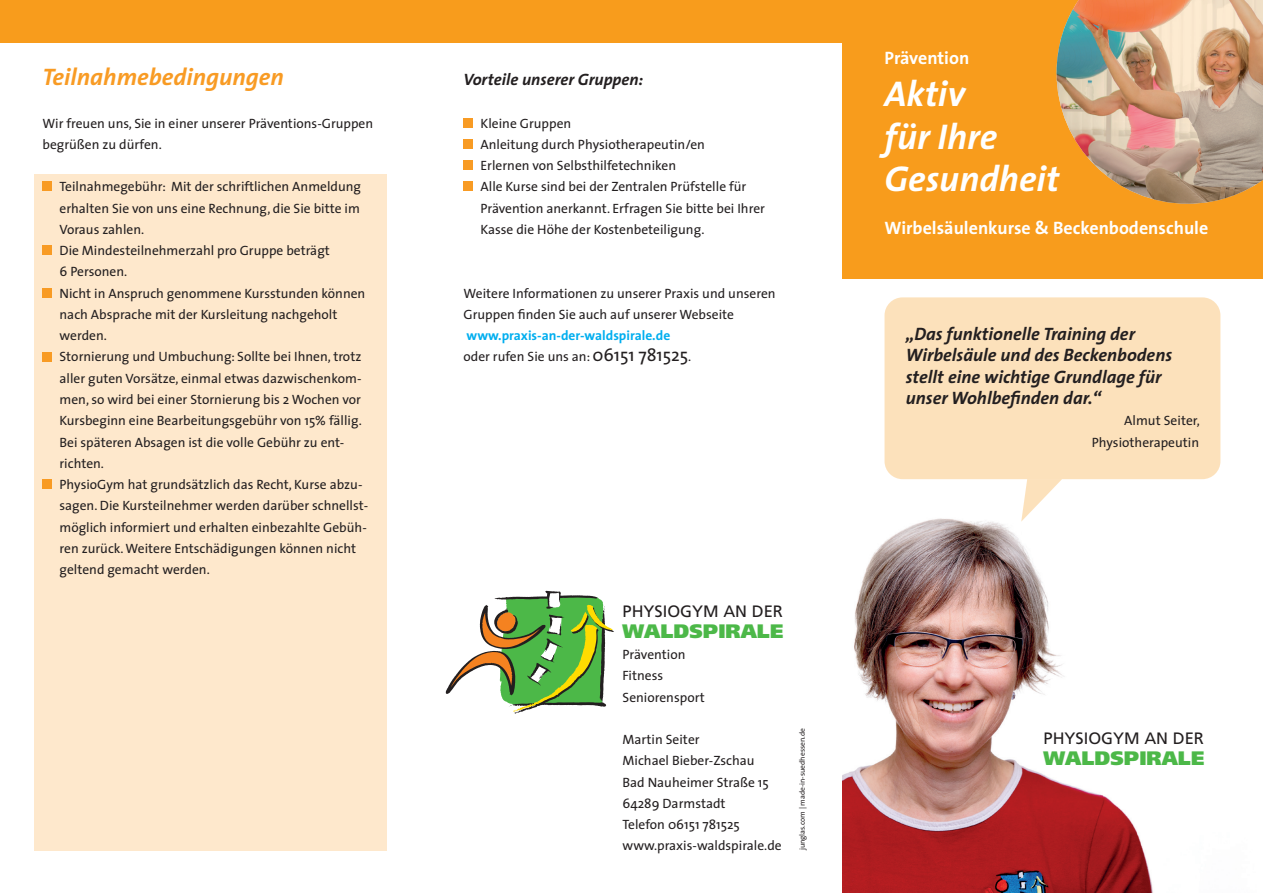
<style>
.page{position:relative;width:1263px;height:893px;background:#fff}
.page>*{position:absolute;margin:0;border:0;box-sizing:border-box;transform-origin:0 0}
.t1{font:italic 700 36px "The Sans";color:#fff}
.t2{font:italic 700 24px "The Sans";color:#f89b24}
.t3{font:900 19.5px "Frutiger";color:#4cb848}
.t4{font:italic 700 18px "The Sans";color:#231f20}
.t5{font:700 18px "The Sans";color:#fff}
.t6{font:16.5px "Frutiger";color:#231f20}
.t7{font:italic 700 16.5px "The Sans";color:#231f20}
.t8{font:13.5px/21.3px "The Sans";color:#231f20}
.t9{font:7.5px "The Sans";color:#231f20}
.s1{font-weight:700;color:#00aeef}
.s2{font-size:18px}
</style>
<div class="page">
<svg style="left:446px;top:591px;width:168px;height:123px"></svg>
<img style="left:842px;top:475px;width:372px;height:418px">
<div style="left:842px;top:0;width:421px;height:278px;background:#f89c1c"></div>
<img style="left:1056px;top:0;width:207px;height:204px">
<div style="left:884px;top:297px;width:336px;height:182px;background:#fce1bb;border-radius:18px"></div>
<svg style="left:1021px;top:479px;width:41px;height:43px"></svg>
<div style="left:0;top:0;width:842px;height:43px;background:#f89c1c"></div>
<div style="left:463px;top:118px;width:10px;height:10px;background:#f89b24"></div>
<div style="left:463px;top:139px;width:10px;height:10px;background:#f89b24"></div>
<div style="left:463px;top:160px;width:10px;height:10px;background:#f89b24"></div>
<div style="left:463px;top:182px;width:10px;height:9px;background:#f89b24"></div>
<div style="left:34px;top:174px;width:353px;height:676px;background:#fee8cc"></div>
<div style="left:43px;top:182px;width:9px;height:9px;background:#f89b24"></div>
<div style="left:43px;top:245px;width:9px;height:10px;background:#f89b24"></div>
<div style="left:43px;top:288px;width:9px;height:10px;background:#f89b24"></div>
<div style="left:43px;top:352px;width:9px;height:9px;background:#f89b24"></div>
<div style="left:43px;top:479px;width:9px;height:10px;background:#f89b24"></div>
<p class="t2" style="left:43px;top:57px;width:243px">Teilnahmebedingungen</p>
<p class="t8" style="left:43px;top:112px;width:332px">Wir freuen uns, Sie in einer unserer Präventions-Gruppen begrüßen zu dürfen.</p>
<p class="t8" style="left:60px;top:176px;width:303px;text-align:justify">Teilnahmegebühr: Mit der schriftlichen Anmeldung erhalten Sie von uns eine Rechnung, die Sie bitte im Voraus zahlen.</p>
<p class="t8" style="left:60px;top:240px;width:272px">Die Mindesteilnehmerzahl pro Gruppe beträgt<br>6 Personen.</p>
<p class="t8" style="left:60px;top:282px;width:307px">Nicht in Anspruch genommene Kursstunden können nach Absprache mit der Kursleitung nachgeholt werden.</p>
<p class="t8" style="left:60px;top:346px;width:304px">Stornierung und Umbuchung: Sollte bei Ihnen, trotz aller guten Vorsätze, einmal etwas dazwischenkom&shy;men, so wird bei einer Stornierung bis 2 Wochen vor Kursbeginn eine Bearbeitungsgebühr von 15% fällig.<br>Bei späteren Absagen ist die volle Gebühr zu ent&shy;richten.</p>
<p class="t8" style="left:60px;top:473px;width:310px">PhysioGym hat grundsätzlich das Recht, Kurse abzu&shy;sagen. Die Kursteilnehmer werden darüber schnellst&shy;möglich informiert und erhalten einbezahlte Gebüh&shy;ren zurück. Weitere Entschädigungen können nicht geltend gemacht werden.</p>
<p class="t7" style="left:463px;top:66px;width:181px">Vorteile unserer Gruppen:</p>
<p class="t8" style="left:480px;top:112px;width:92px">Kleine Gruppen</p>
<p class="t8" style="left:480px;top:133px;width:226px">Anleitung durch Physiotherapeutin/en</p>
<p class="t8" style="left:480px;top:154px;width:197px">Erlernen von Selbsthilfetechniken</p>
<p class="t8" style="left:480px;top:176px;width:286px">Alle Kurse sind bei der Zentralen Prüfstelle für<br>Prävention anerkannt. Erfragen Sie bitte bei Ihrer<br>Kasse die Höhe der Kostenbeteiligung.</p>
<p class="t8" style="left:463px;top:282px;width:314px">Weitere Informationen zu unserer Praxis und unseren Gruppen finden Sie auch auf unserer Webseite <span class="s1">www.praxis-an-der-waldspirale.de<br></span>oder rufen Sie uns an: <span class="s2">06151 781525</span>.</p>
<p class="t6" style="left:622px;top:601px;width:162px">PHYSIOGYM AN DER</p>
<p class="t3" style="left:622px;top:619px;width:162px">WALDSPIRALE</p>
<p class="t8" style="left:622px;top:643px;width:64px">Prävention</p>
<p class="t8" style="left:622px;top:665px;width:42px">Fitness</p>
<p class="t8" style="left:622px;top:686px;width:84px">Seniorensport</p>
<p class="t8" style="left:622px;top:728px;width:79px">Martin Seiter</p>
<p class="t8" style="left:622px;top:750px;width:148px">Michael Bieber-Zschau<br>Bad Nauheimer Straße 15</p>
<p class="t8" style="left:622px;top:792px;width:105px">64289 Darmstadt</p>
<p class="t8" style="left:622px;top:814px;width:119px">Telefon 06151 781525</p>
<p class="t8" style="left:622px;top:835px;width:161px">www.praxis-waldspirale.de</p>
<p class="t9" style="left:796px;top:850px;width:124px;rotate:-90deg">junglas.com | made-in-suedhessen.de</p>
<p class="t5" style="left:884px;top:43px;width:86px">Prävention</p>
<p class="t1" style="left:884px;top:64px;width:82px">Aktiv</p>
<p class="t1" style="left:884px;top:107px;width:114px">für Ihre</p>
<p class="t1" style="left:884px;top:149px;width:176px">Gesundheit</p>
<p class="t5" style="left:884px;top:213px;width:325px">Wirbelsäulenkurse &amp; Beckenbodenschule</p>
<p class="t4" style="left:906px;top:319px;width:231px">„Das funktionelle Training der</p>
<p class="t4" style="left:906px;top:340px;width:268px">Wirbelsäule und des Beckenbodens</p>
<p class="t4" style="left:906px;top:362px;width:257px">stellt eine wichtige Grundlage für</p>
<p class="t4" style="left:906px;top:383px;width:197px">unser Wohlbefinden dar.“</p>
<p class="t8" style="left:1092px;top:410px;width:110px;text-align:right">Almut Seiter,<br>Physiotherapeutin</p>
<p class="t6" style="left:1043px;top:729px;width:162px">PHYSIOGYM AN DER</p>
<p class="t3" style="left:1043px;top:747px;width:162px">WALDSPIRALE</p>
</div>
